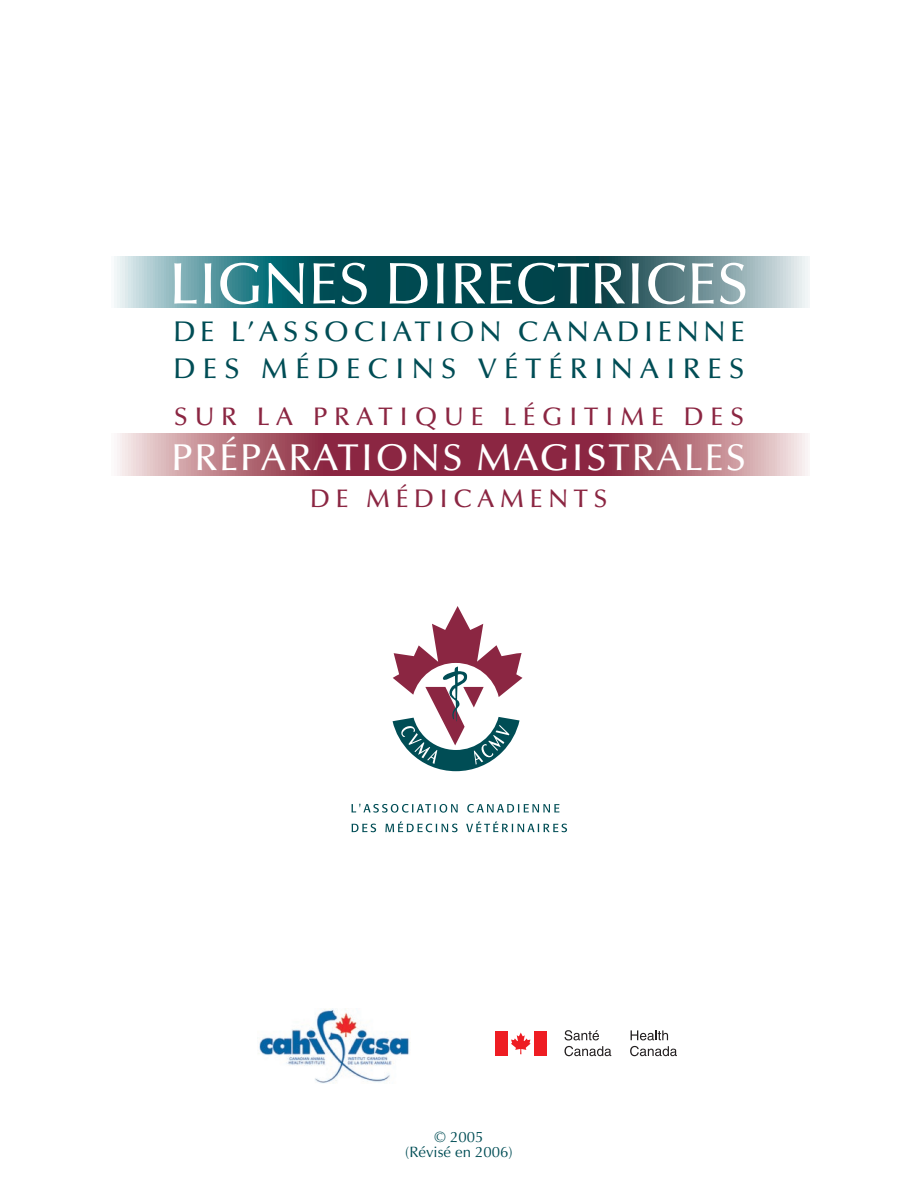
<style>
.page{position:relative;width:918px;height:1188px;background:#fff}
.page>*{position:absolute;margin:0;border:0;box-sizing:border-box;transform-origin:0 0}
.t1{font:500 58.5px "Optima";color:#fff}
.t2{font:500 37.5px "Optima";letter-spacing:.055em;color:#fff}
.t3{font:500 28.5px/37.5px "Optima";letter-spacing:.205em;color:#004d55}
.t4{font:500 25.5px "Optima";letter-spacing:.265em;color:#8b2642}
.t5{font:500 25.5px "Optima";letter-spacing:.22em;color:#8b2642}
.t6{font:15px "Optima";color:#004d55}
</style>
<div class="page">
<svg style="left:114px;top:257px;width:696px;height:51px;background:#3e767d"></svg>
<svg style="left:117px;top:434px;width:691px;height:42px;background:#aa5e6f"></svg>
<img style="left:259px;top:1008px;width:151px;height:75px">
<div style="left:495px;top:1031px;width:12px;height:25px;background:#ee1d23"></div>
<div style="left:534px;top:1031px;width:12px;height:25px;background:#ee1d23"></div>
<svg style="left:511px;top:1033px;width:20px;height:21px"></svg>
<svg style="left:631px;top:1030px;width:37px;height:10px"></svg>
<svg style="left:630px;top:1046px;width:47px;height:10px"></svg>
<svg style="left:565px;top:1030px;width:34px;height:10px"></svg>
<svg style="left:564px;top:1046px;width:47px;height:10px"></svg>
<svg style="left:393px;top:606px;width:130px;height:165px"></svg>
<svg style="left:351px;top:804px;width:107px;height:9px"></svg>
<svg style="left:467px;top:804px;width:92px;height:9px"></svg>
<svg style="left:352px;top:824px;width:24px;height:8px"></svg>
<svg style="left:385px;top:821px;width:73px;height:11px"></svg>
<svg style="left:466px;top:821px;width:101px;height:11px"></svg>
<p class="t1" style="left:169px;top:251px;width:582px">LIGNES DIRECTRICES</p>
<p class="t3" style="left:173px;top:313px;width:573px">DE L’ASSOCIATION CANADIENNE<br>DES MÉDECINS VÉTÉRINAIRES</p>
<p class="t4" style="left:174px;top:402px;width:572px">SUR LA PRATIQUE LÉGITIME DES</p>
<p class="t2" style="left:172px;top:436px;width:576px">PRÉPARATIONS MAGISTRALES</p>
<p class="t5" style="left:310px;top:485px;width:299px">DE MÉDICAMENTS</p>
<p class="t6" style="left:435px;top:1128px;width:50px">© 2005</p>
<p class="t6" style="left:405px;top:1143px;width:109px">(Révisé en 2006)</p>
</div>
